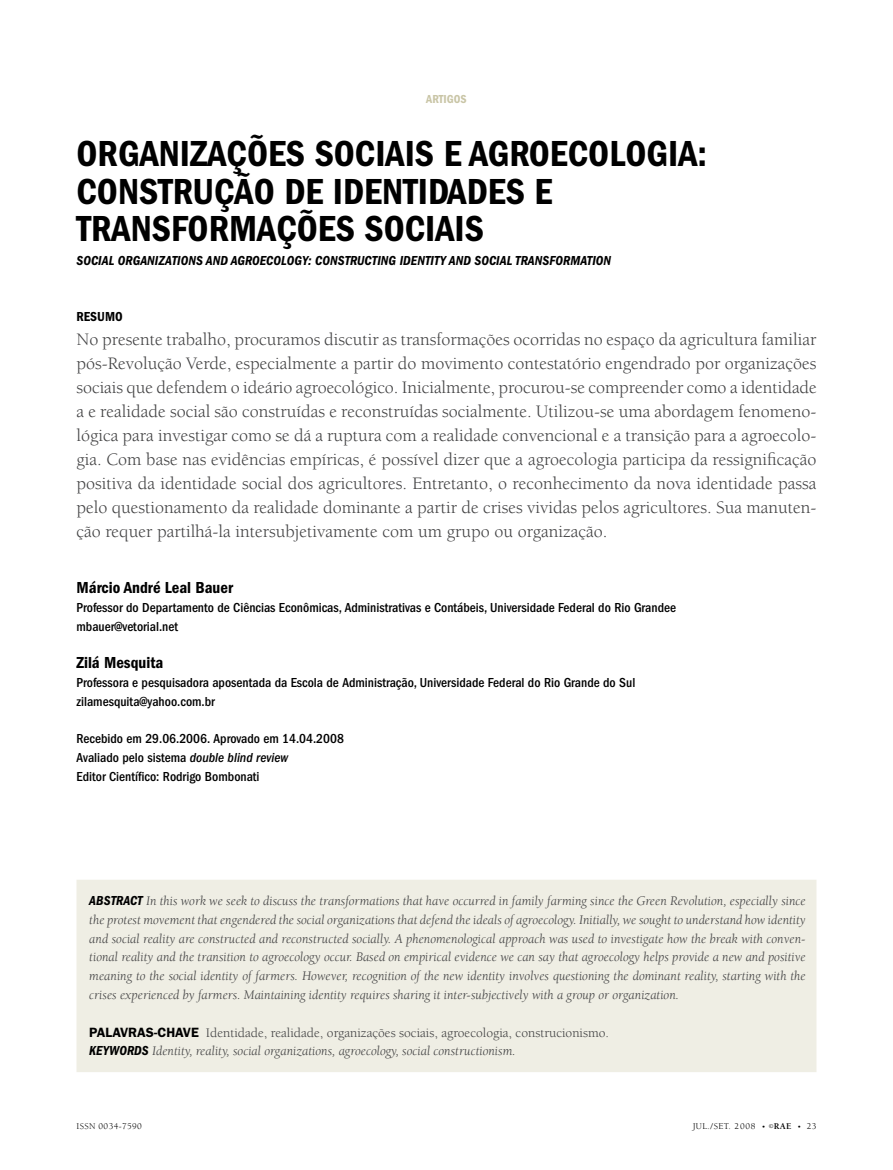
<style>
.page{position:relative;width:893px;height:1170px;background:#fff}
.page>*{position:absolute;margin:0;border:0;box-sizing:border-box;transform-origin:0 0}
.t1{font:600 condensed 37.5px/37.5px "Franklin Gothic";color:#000}
.t2{font:18px/24px "Berkeley";color:#414142;text-align:justify}
.t3{font:600 condensed 16.5px "Franklin Gothic";color:#000}
.t4{font:italic 13.5px/18.8px "Berkeley";color:#414142;text-align:justify}
.t5{font:500 condensed 13.5px/18.8px "Franklin Gothic";color:#000}
.t6{font:italic 600 condensed 13.5px "Franklin Gothic";letter-spacing:.005em;color:#000}
.t7{font:13.5px "Berkeley";color:#414142}
.t8{font:600 condensed 13.5px "Franklin Gothic";color:#000}
.t9{font:600 condensed 12px "Franklin Gothic";color:#c9c5a6}
.t10{font:9px "Berkeley";letter-spacing:.04em;color:#000}
.s1{font-style:italic}
.s2{font-family:"Franklin Gothic";font-weight:600;color:#000}
.s3{font-size:7.5px}
.s4{font-size:6px}
.s5{font-weight:700}
</style>
<div class="page">
<div style="left:76px;top:879px;width:740px;height:193px;background:#efeee4;border:2px solid #efeee4"></div>
<p class="t9" style="left:426px;top:93px;width:42px">artigos</p>
<h1 class="t1" style="left:76px;top:135px;width:22px">ORGA</h1>
<h1 class="t1" style="left:159px;top:135px;width:232px">NIZAÇÕES SOCIAIS</h1>
<h1 class="t1" style="left:444px;top:135px;width:47px">E AGRO</h1>
<h1 class="t1" style="left:550px;top:135px;width:95px">ECOLOGIA</h1>
<h1 class="t1" style="left:697px;top:135px;width:11px">:</h1>
<h1 class="t1" style="left:76px;top:173px;width:477px">CONSTRUÇÃO DE IDENTI DADES E<br>TRANSFORMAÇÕES SOCIAIS</h1>
<p class="t6" style="left:76px;top:252px;width:536px">SOCIAL ORGANIZATIONS AND AGROECOLOGY: CONSTRUCTING IDENTITY AND SOCIAL TRANSFORMATION</p>
<p class="t8" style="left:76px;top:308px;width:48px">resumo</p>
<p class="t2" style="left:76px;top:327px;width:742px">No presente trabalho, procuramos discutir as transformações ocorridas no espaço da agricultura familiar pós-Revolução Verde, especialmente a partir do movimento contestatório engendrado por organizações sociais que defendem o ideário agroecológico. Inicialmente, procurou-se compreender como a identidade a e realidade social são construídas e reconstruídas socialmente. Utilizou-se uma abordagem fenomeno&shy;lógica para investigar como se dá a ruptura com a realidade convencional e a transição para a agroecolo&shy;gia. Com base nas evidências empíricas, é possível dizer que a agroecologia participa da ressignificação positiva da identidade social dos agricultores. Entretanto, o reconhecimento da nova identidade passa pelo questionamento da realidade dominante a partir de crises vividas pelos agricultores. Sua manuten&shy;ção requer partilhá-la intersubjetivamente com um grupo ou organização.</p>
<p class="t3" style="left:76px;top:578px;width:158px">Márcio André Leal Bauer</p>
<p class="t5" style="left:76px;top:598px;width:601px">Professor do Departamento de Ciências Econômicas, Administrativas e Contábeis, Universidade Federal do Rio Grandee mbauer@vetorial.net</p>
<p class="t3" style="left:76px;top:653px;width:88px">Zilá Mesquita</p>
<p class="t5" style="left:76px;top:673px;width:560px">Professora e pesquisadora aposentada da Escola de Administração, Universidade Federal do Rio Grande do Sul zilamesquita@yahoo.com.br</p>
<p class="t5" style="left:76px;top:729px;width:269px">Recebido em 29.06.2006. Aprovado em 14.04.2008<br>Avaliado pelo sistema <span class="s1">double blind review<br></span>Editor Científico: Rodrigo Bombonati</p>
<p class="t4" style="left:89px;top:891px;width:718px;text-indent:57px">In this work we seek to discuss the transformations that have occurred in family farming since the Green Revolution, especially since the protest movement that engendered the social organizations that defend the ideals of agroecology. Initially, we sought to understand how identity and social reality are constructed and reconstructed socially. A phenomenological approach was used to investigate how the break with conven&shy;tional reality and the transition to agroecology occur. Based on empirical evidence we can say that agroecology helps provide a new and positive meaning to the social identity of farmers. However, recognition of the new identity involves questioning the dominant reality, starting with the crises experienced by farmers. Maintaining identity requires sharing it inter-subjectively with a group or organization.</p>
<p class="t7" style="left:89px;top:1025px;width:521px"><span class="s2">PALAVRAS-CHAVE</span> Identidade, realidade, organizações sociais, agroecologia, construcionismo.</p>
<p class="t6" style="left:89px;top:1043px;width:39px">KEYWORDS</p>
<p class="t4" style="left:152px;top:1041px;width:365px">Identity, reality, social organizations, agroecology, social constructionism.</p>
<p class="t6" style="left:89px;top:893px;width:23px">ABSTRACT</p>
<p class="t10" style="left:76px;top:1121px;width:67px">ISSN 0034-7590</p>
<p class="t10" style="left:693px;top:1121px;width:125px">jul./set. 2008 <span class="s3">•</span> <span class="s4">©</span><span class="s5">RAE</span> <span class="s3">•</span> 23</p>
</div>
